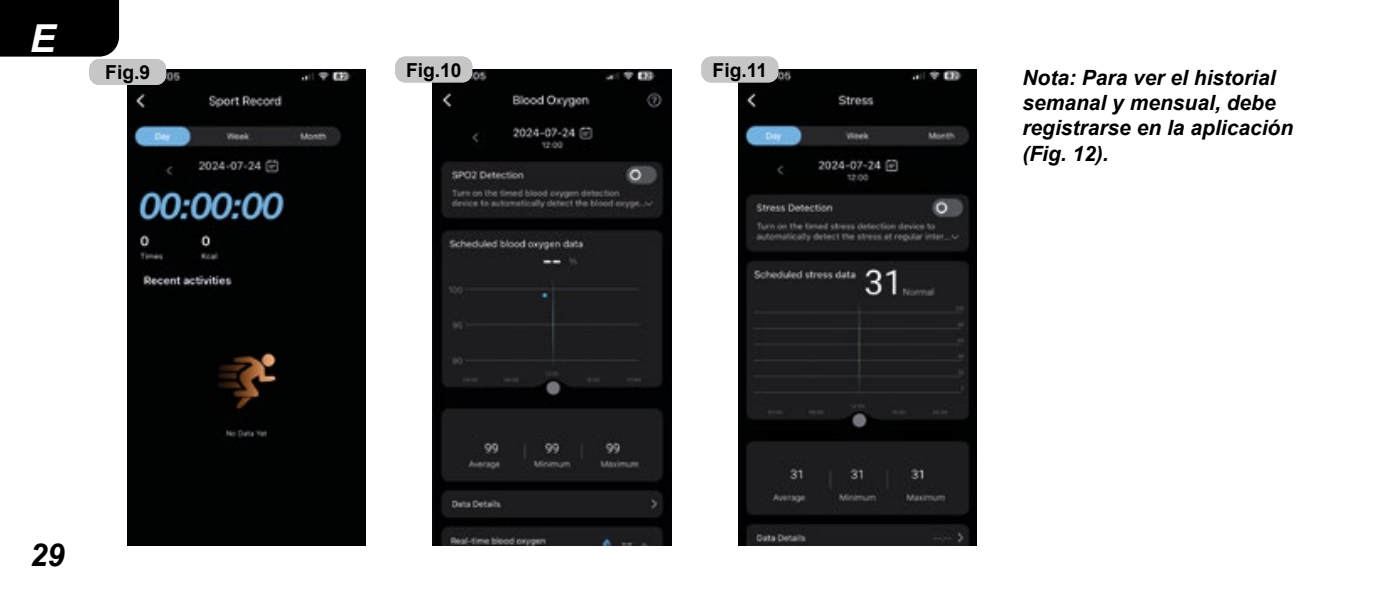
<style>
.page{position:relative;width:1389px;height:596px;background:#fff}
.page>*{position:absolute;margin:0;border:0;box-sizing:border-box;transform-origin:0 0}
.t1{font:italic 700 38.5px "Arial";color:#fff}
.t2{font:italic 700 31.5px "Arial";color:#000}
.t3{font:italic 700 21px/25.2px "Arial";color:#000}
.t4{font:700 19.25px "Arial";color:#000}
</style>
<div class="page">
<div style="left:0;top:0;width:119px;height:57px;background:#000"></div>
<img style="left:433px;top:69px;width:238px;height:476px">
<img style="left:739px;top:69px;width:238px;height:476px">
<img style="left:127px;top:69px;width:238px;height:476px">
<div style="left:89px;top:59px;width:77px;height:26px;background:#c6c6c6;border-radius:10px"></div>
<div style="left:395px;top:57px;width:77px;height:25px;background:#c6c6c6;border-radius:10px"></div>
<div style="left:701px;top:57px;width:77px;height:25px;background:#c6c6c6;border-radius:10px"></div>
<h1 class="t1" style="left:30px;top:13px;width:27px">E</h1>
<p class="t4" style="left:105px;top:59px;width:46px">Fig 9</p>
<p class="t4" style="left:402px;top:56px;width:66px">Abb.14</p>
<p class="t4" style="left:406px;top:56px;width:57px">Fig.10</p>
<p class="t4" style="left:708px;top:56px;width:66px">Abb.14</p>
<p class="t4" style="left:713px;top:56px;width:56px">Fig.11</p>
<p class="t4" style="left:96px;top:59px;width:66px">Abb.14</p>
<h2 class="t2" style="left:30px;top:533px;width:37px">29</h2>
<p class="t3" style="left:1022px;top:65px;width:272px">Nota: Para ver el historial semanal y mensual, debe registrarse en la aplicación (Fig. 12).</p>
</div>
